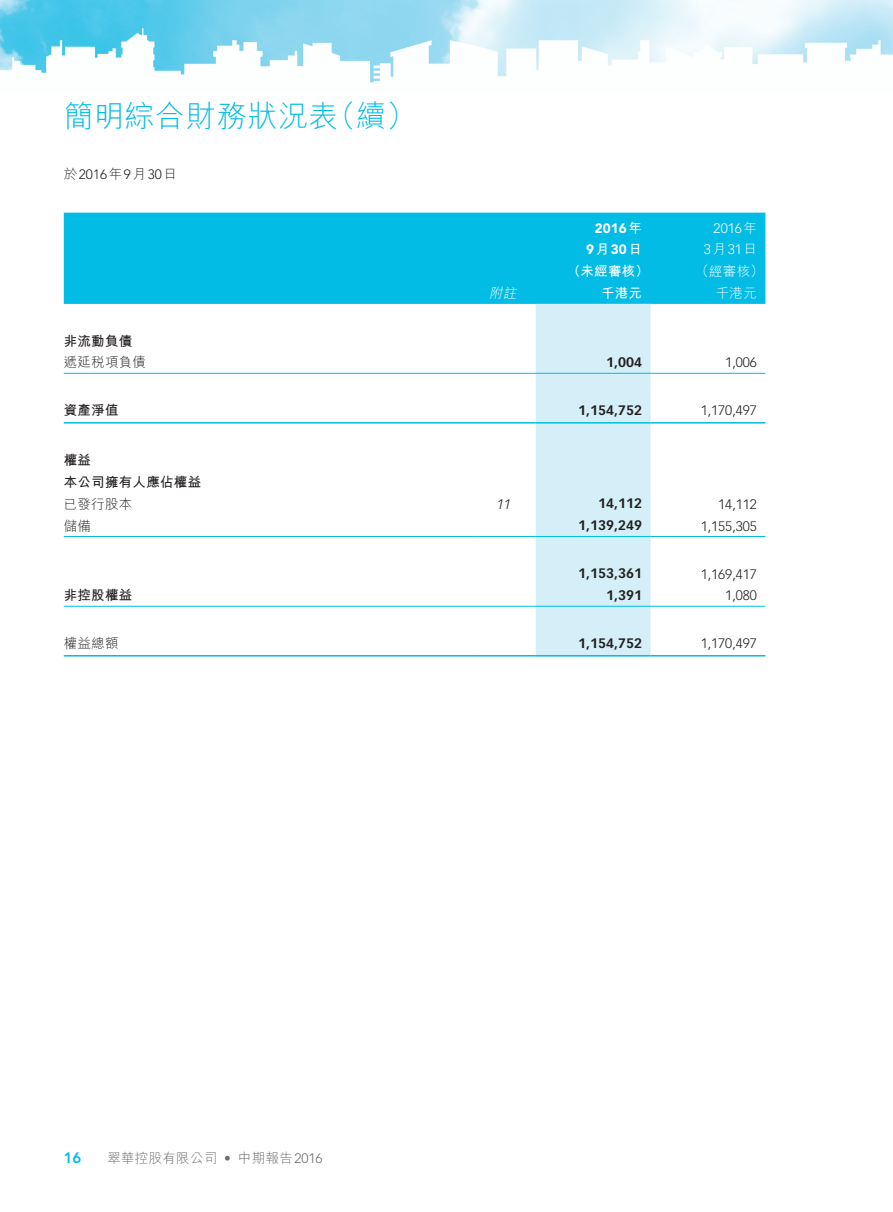
<style>
.page{position:relative;width:893px;height:1212px;background:#fff}
.page>*{position:absolute;margin:0;border:0;box-sizing:border-box;transform-origin:0 0}
.t1{font:300 30px "M Hei HK";letter-spacing:.02em;color:#02bce5}
.t2{font:800 15px "Avenir LT Std";color:#02bce5}
._50_Table_txt{font:700 13.5px "Vectora LT Std";color:#231f20}
._50_Table_txt-2{font:300 13.5px "Vectora LT Std";color:#231f20}
._50_Table_txt-3{font:700 13.5px "M Hei HK";letter-spacing:.02em;color:#231f20}
.t3{font:300 13.5px "M Hei HK";letter-spacing:.02em;color:#6c6d70}
._50_Table_txt-4{font:300 13.5px "M Hei HK";letter-spacing:.02em;color:#231f20}
.t4{font:300 13.5px "Avenir LT Std";color:#231f20}
._50_Table_txt-5{font:900 13.5px "Avenir LT Std";color:#fff}
._50_Table_txt-6{font:300 13.5px "Vectora LT Std";color:#fff}
._50_Table_txt-7{font:700 13.5px "M Hei HK";letter-spacing:.02em;color:#fff}
._50_Table_txt-8{font:300 13.5px "M Hei HK";letter-spacing:.02em;color:#fff}
._50_Table_txt-9{font:italic 300 13.5px "M Hei HK";color:#fff}
._50_Table_txt-10{font:italic 300 13.5px "Vectora LT Std";color:#231f20}
.s1{font-family:"M Hei HK"}
.s2{font-family:"M Hei HK";font-weight:700}
.s3{font-family:"Vectora LT Std"}
</style>
<div class="page">
<img style="left:0;top:0;width:893px;height:83px">
<div style="left:64px;top:213px;width:701px;height:91px;background:#02bce5"></div>
<div style="left:536px;top:304px;width:115px;height:351px;background:#d5eff8"></div>
<hr style="left:64px;top:373px;width:408px;height:1px;background:#02bce5">
<hr style="left:472px;top:373px;width:64px;height:1px;background:#02bce5">
<hr style="left:536px;top:373px;width:115px;height:1px;background:#02bce5">
<hr style="left:651px;top:373px;width:114px;height:1px;background:#02bce5">
<hr style="left:64px;top:422px;width:408px;height:2px;background:#02bce5">
<hr style="left:472px;top:422px;width:64px;height:2px;background:#02bce5">
<hr style="left:536px;top:422px;width:115px;height:2px;background:#02bce5">
<hr style="left:651px;top:422px;width:114px;height:2px;background:#02bce5">
<hr style="left:64px;top:536px;width:408px;height:1px;background:#02bce5">
<hr style="left:472px;top:536px;width:64px;height:1px;background:#02bce5">
<hr style="left:536px;top:536px;width:115px;height:1px;background:#02bce5">
<hr style="left:651px;top:536px;width:114px;height:1px;background:#02bce5">
<hr style="left:64px;top:606px;width:408px;height:1px;background:#02bce5">
<hr style="left:472px;top:606px;width:64px;height:1px;background:#02bce5">
<hr style="left:536px;top:606px;width:115px;height:1px;background:#02bce5">
<hr style="left:651px;top:606px;width:114px;height:1px;background:#02bce5">
<hr style="left:64px;top:655px;width:408px;height:1px;background:#02bce5">
<hr style="left:472px;top:655px;width:64px;height:1px;background:#02bce5">
<hr style="left:536px;top:655px;width:115px;height:1px;background:#02bce5">
<hr style="left:651px;top:655px;width:114px;height:1px;background:#02bce5">
<p class="t1" style="left:64px;top:100px;width:354px">簡明綜合財務狀況表（續）</p>
<p class="t4" style="left:64px;top:167px;width:115px"><span class="s1">於</span>2016<span class="s1">年</span>9<span class="s1">月</span>30<span class="s1">日</span></p>
<p class="_50_Table_txt-5" style="left:595px;top:220px;width:49px">2016<span class="s2">年</span></p>
<p class="_50_Table_txt-5" style="left:586px;top:242px;width:58px">9<span class="s2">月</span>30<span class="s2">日</span></p>
<p class="_50_Table_txt-6" style="left:714px;top:220px;width:45px">2016<span class="s1">年</span></p>
<p class="_50_Table_txt-6" style="left:704px;top:242px;width:55px">3<span class="s1">月</span>31<span class="s1">日</span></p>
<p class="_50_Table_txt-7" style="left:567px;top:261px;width:83px">（未經審核）</p>
<p class="_50_Table_txt-8" style="left:696px;top:264px;width:70px">（經審核）</p>
<p class="_50_Table_txt-9" style="left:489px;top:286px;width:32px">附註</p>
<p class="_50_Table_txt-7" style="left:601px;top:283px;width:43px">千港元</p>
<p class="_50_Table_txt-8" style="left:716px;top:286px;width:43px">千港元</p>
<p class="_50_Table_txt-3" style="left:64px;top:331px;width:70px">非流動負債</p>
<p class="_50_Table_txt-4" style="left:64px;top:356px;width:84px">遞延稅項負債</p>
<p class="_50_Table_txt" style="left:606px;top:354px;width:37px">1,004</p>
<p class="_50_Table_txt-2" style="left:725px;top:355px;width:33px">1,006</p>
<p class="_50_Table_txt-3" style="left:64px;top:401px;width:56px">資產淨值</p>
<p class="_50_Table_txt" style="left:578px;top:402px;width:65px">1,154,752</p>
<p class="_50_Table_txt-2" style="left:701px;top:403px;width:58px">1,170,497</p>
<p class="_50_Table_txt-3" style="left:64px;top:451px;width:29px">權益</p>
<p class="_50_Table_txt-3" style="left:64px;top:472px;width:139px">本公司擁有人應佔權益</p>
<p class="_50_Table_txt-4" style="left:64px;top:497px;width:70px">已發行股本</p>
<p class="_50_Table_txt-10" style="left:496px;top:496px;width:19px">11</p>
<p class="_50_Table_txt" style="left:598px;top:495px;width:45px">14,112</p>
<p class="_50_Table_txt-2" style="left:718px;top:496px;width:40px">14,112</p>
<p class="_50_Table_txt-4" style="left:64px;top:519px;width:29px">儲備</p>
<p class="_50_Table_txt" style="left:578px;top:517px;width:65px">1,139,249</p>
<p class="_50_Table_txt-2" style="left:701px;top:518px;width:58px">1,155,305</p>
<p class="_50_Table_txt" style="left:578px;top:565px;width:65px">1,153,361</p>
<p class="_50_Table_txt-2" style="left:701px;top:566px;width:58px">1,169,417</p>
<p class="_50_Table_txt-3" style="left:64px;top:586px;width:70px">非控股權益</p>
<p class="_50_Table_txt" style="left:606px;top:587px;width:37px">1,391</p>
<p class="_50_Table_txt-2" style="left:725px;top:588px;width:33px">1,080</p>
<p class="_50_Table_txt-4" style="left:64px;top:636px;width:56px">權益總額</p>
<p class="_50_Table_txt" style="left:578px;top:635px;width:65px">1,154,752</p>
<p class="_50_Table_txt-2" style="left:701px;top:636px;width:58px">1,170,497</p>
<p class="t2" style="left:64px;top:1149px;width:19px">16</p>
<p class="t3" style="left:107px;top:1151px;width:217px">翠華控股有限公司 <span class="s3">•</span> 中期報告<span class="s3">2016</span></p>
</div>
